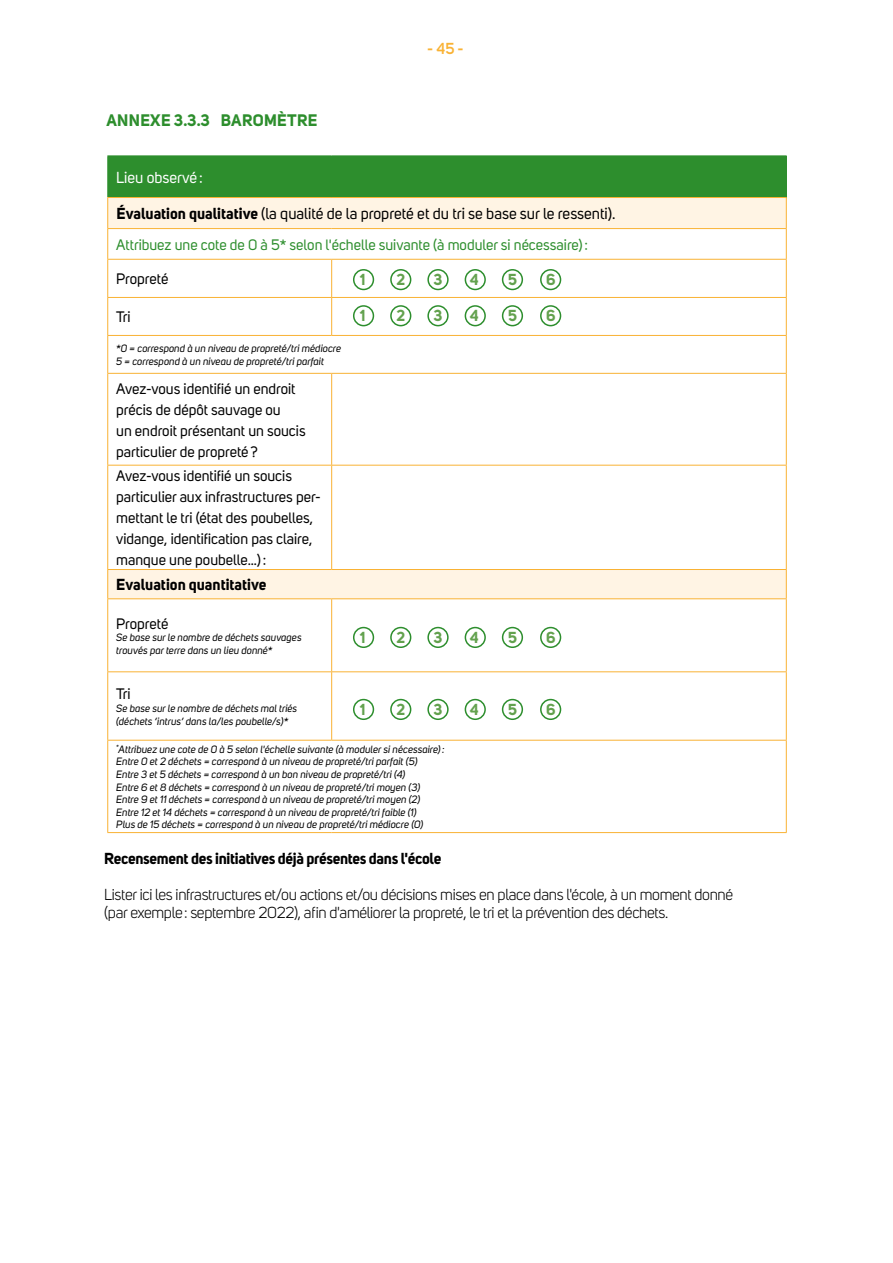
<style>
.page{position:relative;width:893px;height:1263px;background:#fff}
.page>*{position:absolute;margin:0;border:0;box-sizing:border-box;transform-origin:0 0}
.t1{font:700 16.5px "Uni Sans";letter-spacing:.02em;color:#2d8e2d}
.t2{font:15.75px/18px "Uni Sans";letter-spacing:-.02em;color:#000}
.t3{font:15.75px "Uni Sans";color:#000}
.t4{font:700 15.75px "Uni Sans";letter-spacing:-.02em;color:#000}
.t5{font:700 15.75px "Uni Sans";color:#63a14e}
.t6{font:700 15.75px "Uni Sans";color:#000}
.t7{font:15.75px "Uni Sans";color:#fff}
.t8{font:600 15.75px "Uni Sans";color:#f9b234}
.t9{font:15px/21px "Uni Sans";color:#000}
.t10{font:15px "Uni Sans";color:#2d8e2d}
.t11{font:italic 10.5px/12.6px "Uni Sans";color:#000}
.s1{font-weight:700}
</style>
<div class="page">
<div style="left:108px;top:156px;width:678px;height:41px;background:#2d8e2d"></div>
<svg style="left:108px;top:198px;width:678px;height:400px"></svg>
<hr style="left:786px;top:229px;width:1px;height:30px;background:#f9b234">
<hr style="left:331px;top:260px;width:1px;height:37px;background:#f9b234">
<hr style="left:786px;top:260px;width:1px;height:37px;background:#f9b234">
<hr style="left:107px;top:297px;width:225px;height:1px;background:#f9b234">
<hr style="left:332px;top:297px;width:455px;height:1px;background:#f9b234">
<hr style="left:331px;top:298px;width:1px;height:37px;background:#f9b234">
<hr style="left:786px;top:298px;width:1px;height:37px;background:#f9b234">
<hr style="left:107px;top:335px;width:225px;height:1px;background:#f9b234">
<hr style="left:332px;top:335px;width:455px;height:1px;background:#f9b234">
<hr style="left:786px;top:336px;width:1px;height:37px;background:#f9b234">
<hr style="left:107px;top:373px;width:225px;height:1px;background:#f9b234">
<hr style="left:332px;top:373px;width:455px;height:1px;background:#f9b234">
<hr style="left:331px;top:374px;width:1px;height:91px;background:#f9b234">
<hr style="left:786px;top:374px;width:1px;height:91px;background:#f9b234">
<hr style="left:107px;top:465px;width:225px;height:1px;background:#f9b234">
<hr style="left:332px;top:465px;width:455px;height:1px;background:#f9b234">
<hr style="left:331px;top:465px;width:1px;height:104px;background:#f9b234">
<hr style="left:786px;top:465px;width:1px;height:104px;background:#f9b234">
<hr style="left:331px;top:599px;width:1px;height:72px;background:#f9b234">
<hr style="left:786px;top:599px;width:1px;height:72px;background:#f9b234">
<hr style="left:331px;top:672px;width:1px;height:68px;background:#f9b234">
<hr style="left:786px;top:672px;width:1px;height:68px;background:#f9b234">
<hr style="left:786px;top:740px;width:1px;height:92px;background:#f9b234">
<hr style="left:107px;top:229px;width:1px;height:30px;background:#f9b234">
<hr style="left:107px;top:260px;width:1px;height:37px;background:#f9b234">
<hr style="left:107px;top:298px;width:1px;height:37px;background:#f9b234">
<hr style="left:107px;top:336px;width:1px;height:37px;background:#f9b234">
<hr style="left:107px;top:374px;width:1px;height:91px;background:#f9b234">
<hr style="left:107px;top:465px;width:1px;height:104px;background:#f9b234">
<hr style="left:107px;top:599px;width:1px;height:72px;background:#f9b234">
<hr style="left:107px;top:672px;width:1px;height:68px;background:#f9b234">
<hr style="left:107px;top:740px;width:1px;height:92px;background:#f9b234">
<hr style="left:107px;top:155px;width:225px;height:1px;background:#2d8e2d">
<hr style="left:107px;top:156px;width:1px;height:41px;background:#2d8e2d">
<hr style="left:332px;top:155px;width:455px;height:1px;background:#2d8e2d">
<hr style="left:786px;top:156px;width:1px;height:41px;background:#2d8e2d">
<hr style="left:107px;top:197px;width:225px;height:1px;background:#f9b234">
<hr style="left:107px;top:198px;width:1px;height:30px;background:#f9b234">
<hr style="left:332px;top:197px;width:455px;height:1px;background:#f9b234">
<hr style="left:786px;top:198px;width:1px;height:30px;background:#f9b234">
<hr style="left:107px;top:228px;width:225px;height:1px;background:#f9b234">
<hr style="left:332px;top:228px;width:455px;height:1px;background:#f9b234">
<hr style="left:107px;top:259px;width:225px;height:1px;background:#f9b234">
<hr style="left:332px;top:259px;width:455px;height:1px;background:#f9b234">
<hr style="left:107px;top:569px;width:225px;height:1px;background:#f9b234">
<svg style="left:107px;top:570px;width:1px;height:28px"></svg>
<hr style="left:332px;top:569px;width:455px;height:1px;background:#f9b234">
<svg style="left:786px;top:570px;width:1px;height:28px"></svg>
<hr style="left:107px;top:671px;width:225px;height:1px;background:#f9b234">
<hr style="left:332px;top:671px;width:455px;height:1px;background:#f9b234">
<hr style="left:107px;top:740px;width:225px;height:1px;background:#f9b234">
<hr style="left:332px;top:740px;width:455px;height:1px;background:#f9b234">
<hr style="left:107px;top:832px;width:225px;height:1px;background:#f9b234">
<hr style="left:332px;top:832px;width:455px;height:1px;background:#f9b234">
<hr style="left:107px;top:598px;width:225px;height:1px;background:#f9b234">
<hr style="left:332px;top:598px;width:455px;height:1px;background:#f9b234">
<div style="left:390px;top:269px;width:21px;height:21px;border:2px solid #2d8e2d;border-radius:50%"></div>
<div style="left:427px;top:269px;width:22px;height:21px;border:2px solid #2d8e2d;border-radius:50%"></div>
<div style="left:465px;top:269px;width:21px;height:21px;border:2px solid #2d8e2d;border-radius:50%"></div>
<div style="left:502px;top:269px;width:21px;height:21px;border:2px solid #2d8e2d;border-radius:50%"></div>
<div style="left:540px;top:269px;width:21px;height:21px;border:2px solid #2d8e2d;border-radius:50%"></div>
<div style="left:353px;top:269px;width:21px;height:21px;border:2px solid #2d8e2d;border-radius:50%"></div>
<div style="left:390px;top:627px;width:21px;height:21px;border:2px solid #2d8e2d;border-radius:50%"></div>
<div style="left:427px;top:627px;width:22px;height:21px;border:2px solid #2d8e2d;border-radius:50%"></div>
<div style="left:465px;top:627px;width:21px;height:21px;border:2px solid #2d8e2d;border-radius:50%"></div>
<div style="left:502px;top:627px;width:21px;height:21px;border:2px solid #2d8e2d;border-radius:50%"></div>
<div style="left:540px;top:627px;width:21px;height:21px;border:2px solid #2d8e2d;border-radius:50%"></div>
<div style="left:353px;top:627px;width:21px;height:21px;border:2px solid #2d8e2d;border-radius:50%"></div>
<div style="left:390px;top:305px;width:21px;height:21px;border:2px solid #2d8e2d;border-radius:50%"></div>
<div style="left:427px;top:305px;width:22px;height:21px;border:2px solid #2d8e2d;border-radius:50%"></div>
<div style="left:465px;top:305px;width:21px;height:21px;border:2px solid #2d8e2d;border-radius:50%"></div>
<div style="left:502px;top:305px;width:21px;height:21px;border:2px solid #2d8e2d;border-radius:50%"></div>
<div style="left:540px;top:305px;width:21px;height:21px;border:2px solid #2d8e2d;border-radius:50%"></div>
<div style="left:353px;top:305px;width:21px;height:21px;border:2px solid #2d8e2d;border-radius:50%"></div>
<div style="left:390px;top:699px;width:21px;height:21px;border:2px solid #2d8e2d;border-radius:50%"></div>
<div style="left:427px;top:699px;width:22px;height:21px;border:2px solid #2d8e2d;border-radius:50%"></div>
<div style="left:465px;top:699px;width:21px;height:21px;border:2px solid #2d8e2d;border-radius:50%"></div>
<div style="left:502px;top:699px;width:21px;height:21px;border:2px solid #2d8e2d;border-radius:50%"></div>
<div style="left:540px;top:699px;width:21px;height:21px;border:2px solid #2d8e2d;border-radius:50%"></div>
<div style="left:353px;top:699px;width:21px;height:21px;border:2px solid #2d8e2d;border-radius:50%"></div>
<h1 class="t1" style="left:106px;top:110px;width:213px">ANNEXE 3.3.3 BAROMÈTRE</h1>
<h2 class="t8" style="left:427px;top:39px;width:38px">- 45 -</h2>
<h2 class="t7" style="left:116px;top:168px;width:88px">Lieu observé :</h2>
<h2 class="t3" style="left:116px;top:205px;width:501px"><span class="s1">Évaluation qualitative</span> (la qualité de la propreté et du tri se base sur le ressenti).</h2>
<h3 class="t10" style="left:116px;top:236px;width:473px">Attribuez une cote de 0 à 5* selon l'échelle suivante (à moduler si nécessaire):</h3>
<h3 class="t9" style="left:116px;top:269px;width:54px">Propreté</h3>
<h3 class="t9" style="left:116px;top:307px;width:16px">Tri</h3>
<p class="t11" style="left:116px;top:342px;width:226px">*0 = correspond à un niveau de propreté/tri médiocre<br>5 = correspond à un niveau de propreté/tri parfait</p>
<h3 class="t9" style="left:116px;top:378px;width:191px">Avez-vous identifié un endroit précis de dépôt sauvage ou<br>un endroit présentant un soucis particulier de propreté ?</h3>
<h3 class="t9" style="left:116px;top:466px;width:206px">Avez-vous identifié un soucis particulier aux infrastructures per&shy;mettant le tri (état des poubelles, vidange, identification pas claire, manque une poubelle…):</h3>
<h2 class="t6" style="left:116px;top:575px;width:152px">Evaluation quantitative</h2>
<h3 class="t9" style="left:116px;top:613px;width:54px">Propreté</h3>
<p class="t11" style="left:116px;top:631px;width:187px">Se base sur le nombre de déchets sauvages trouvés par terre dans un lieu donné*</p>
<h3 class="t9" style="left:116px;top:684px;width:16px">Tri</h3>
<p class="t11" style="left:116px;top:702px;width:182px">Se base sur le nombre de déchets mal triés (déchets ‘intrus’ dans la/les poubelle/s)*</p>
<p class="t11" style="left:116px;top:743px;width:330px"><sup>*</sup>Attribuez une cote de 0 à 5 selon l'échelle suivante (à moduler si nécessaire):<br>Entre 0 et 2 déchets = correspond à un niveau de propreté/tri parfait (5)<br>Entre 3 et 5 déchets = correspond à un bon niveau de propreté/tri (4)<br>Entre 6 et 8 déchets = correspond à un niveau de propreté/tri moyen (3)<br>Entre 9 et 11 déchets = correspond à un niveau de propreté/tri moyen (2)<br>Entre 12 et 14 déchets = correspond à un niveau de propreté/tri faible (1)<br>Plus de 15 déchets = correspond à un niveau de propreté/tri médiocre (0)</p>
<h2 class="t5" style="left:360px;top:270px;width:7px">1</h2>
<h2 class="t5" style="left:396px;top:270px;width:10px">2</h2>
<h2 class="t5" style="left:434px;top:270px;width:10px">3</h2>
<h2 class="t5" style="left:470px;top:270px;width:10px">4</h2>
<h2 class="t5" style="left:508px;top:270px;width:10px">5</h2>
<h2 class="t5" style="left:546px;top:270px;width:11px">6</h2>
<h2 class="t5" style="left:360px;top:306px;width:7px">1</h2>
<h2 class="t5" style="left:396px;top:306px;width:10px">2</h2>
<h2 class="t5" style="left:434px;top:306px;width:10px">3</h2>
<h2 class="t5" style="left:470px;top:306px;width:10px">4</h2>
<h2 class="t5" style="left:508px;top:306px;width:10px">5</h2>
<h2 class="t5" style="left:546px;top:306px;width:11px">6</h2>
<h2 class="t5" style="left:360px;top:628px;width:7px">1</h2>
<h2 class="t5" style="left:396px;top:628px;width:10px">2</h2>
<h2 class="t5" style="left:434px;top:628px;width:10px">3</h2>
<h2 class="t5" style="left:470px;top:628px;width:10px">4</h2>
<h2 class="t5" style="left:508px;top:628px;width:10px">5</h2>
<h2 class="t5" style="left:546px;top:628px;width:11px">6</h2>
<h2 class="t5" style="left:360px;top:700px;width:7px">1</h2>
<h2 class="t5" style="left:396px;top:700px;width:10px">2</h2>
<h2 class="t5" style="left:434px;top:700px;width:10px">3</h2>
<h2 class="t5" style="left:470px;top:700px;width:10px">4</h2>
<h2 class="t5" style="left:508px;top:700px;width:10px">5</h2>
<h2 class="t5" style="left:546px;top:700px;width:11px">6</h2>
<h2 class="t4" style="left:104px;top:849px;width:339px">Recensement des initiatives déjà présentes dans l'école</h2>
<h2 class="t2" style="left:104px;top:886px;width:631px">Lister ici les infrastructures et/ou actions et/ou décisions mises en place dans l'école, à un moment donné (par exemple: septembre 2022), afin d'améliorer la propreté, le tri et la prévention des déchets.</h2>
</div>
